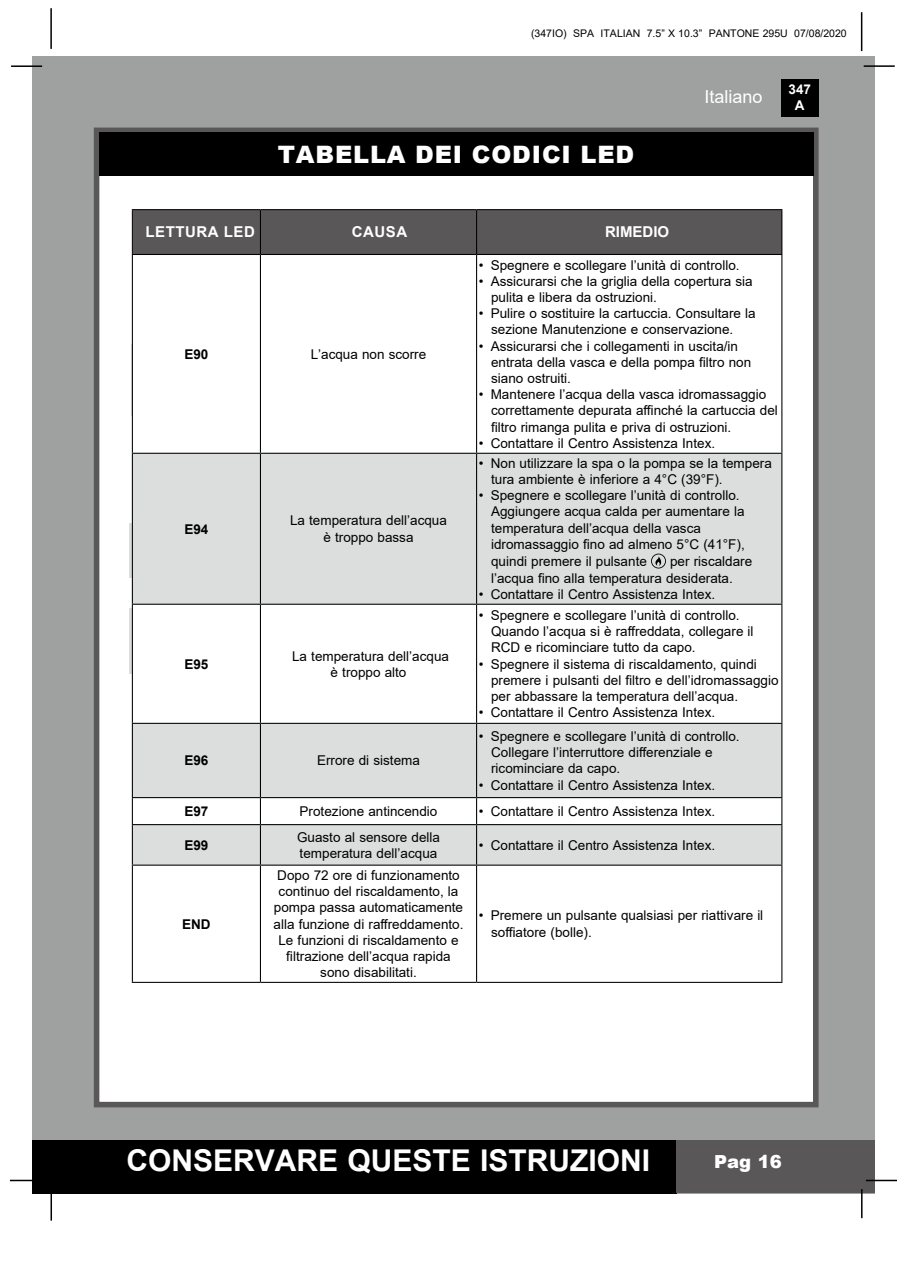
<style>
.page{position:relative;width:897px;height:1264px;background:#fff}
.page>*{position:absolute;margin:0;border:0;box-sizing:border-box;transform-origin:0 0}
.t1{font:700 30px "Arial";color:#fff}
.t2{font:900 24px "Arial";color:#fff}
.t3{font:18px "Arial";color:#fff}
.t4{font:900 18px "Arial";color:#fff}
.t5{font:700 15px "Arial";color:#fff}
.t6{font:13.5px/16.2px "Arial";color:#000}
.t7{font:700 13.5px "Arial";color:#000}
.t8{font:700 13.5px/16.2px "Arial";color:#fff;text-align:center}
.t9{font:10.5px "Arial";color:#000}
</style>
<div class="page">
<div style="left:33px;top:56px;width:842px;height:1137px;background:#9fa0a0"></div>
<div style="left:780px;top:79px;width:38px;height:38px;background:#000"></div>
<hr style="left:863px;top:65px;width:31px;height:2px;background:#000">
<hr style="left:50px;top:8px;width:2px;height:41px;background:#000">
<hr style="left:860px;top:12px;width:2px;height:39px;background:#000">
<div style="left:33px;top:1140px;width:644px;height:53px;background:#000"></div>
<div style="left:676px;top:1140px;width:199px;height:53px;background:#595757"></div>
<hr style="left:865px;top:1179px;width:31px;height:2px;background:#000">
<hr style="left:860px;top:1189px;width:2px;height:29px;background:#000">
<hr style="left:50px;top:1190px;width:2px;height:30px;background:#000">
<hr style="left:10px;top:1179px;width:31px;height:2px;background:#000">
<hr style="left:11px;top:65px;width:31px;height:2px;background:#000">
<div style="left:94px;top:128px;width:724px;height:979px;background:#fff;border:6px solid #595757"></div>
<div style="left:99px;top:132px;width:714px;height:44px;background:#000"></div>
<div style="left:133px;top:210px;width:648px;height:45px;background:#595757"></div>
<svg style="left:133px;top:255px;width:648px;height:727px"></svg>
<svg style="left:133px;top:454px;width:648px;height:410px;fill:#dcdddd"></svg>
<hr style="left:132px;top:209px;width:128px;height:1px;background:#000">
<hr style="left:132px;top:210px;width:1px;height:44px;background:#000">
<hr style="left:260px;top:209px;width:216px;height:1px;background:#000">
<hr style="left:260px;top:210px;width:1px;height:44px;background:#000">
<hr style="left:476px;top:209px;width:306px;height:1px;background:#000">
<hr style="left:476px;top:210px;width:1px;height:44px;background:#000">
<hr style="left:781px;top:210px;width:1px;height:44px;background:#000">
<hr style="left:132px;top:254px;width:128px;height:1px;background:#000">
<hr style="left:132px;top:255px;width:1px;height:198px;background:#000">
<hr style="left:260px;top:254px;width:216px;height:1px;background:#000">
<hr style="left:260px;top:255px;width:1px;height:198px;background:#000">
<hr style="left:476px;top:254px;width:306px;height:1px;background:#000">
<hr style="left:476px;top:255px;width:1px;height:198px;background:#000">
<hr style="left:781px;top:255px;width:1px;height:198px;background:#000">
<hr style="left:132px;top:453px;width:128px;height:1px;background:#000">
<hr style="left:132px;top:454px;width:1px;height:150px;background:#000">
<hr style="left:260px;top:453px;width:216px;height:1px;background:#000">
<hr style="left:260px;top:454px;width:1px;height:150px;background:#000">
<hr style="left:476px;top:453px;width:306px;height:1px;background:#000">
<hr style="left:476px;top:454px;width:1px;height:150px;background:#000">
<hr style="left:781px;top:454px;width:1px;height:150px;background:#000">
<hr style="left:132px;top:604px;width:128px;height:1px;background:#000">
<hr style="left:132px;top:605px;width:1px;height:118px;background:#000">
<hr style="left:260px;top:604px;width:216px;height:1px;background:#000">
<hr style="left:260px;top:605px;width:1px;height:118px;background:#000">
<hr style="left:476px;top:604px;width:306px;height:1px;background:#000">
<hr style="left:476px;top:605px;width:1px;height:118px;background:#000">
<hr style="left:781px;top:605px;width:1px;height:118px;background:#000">
<hr style="left:132px;top:723px;width:128px;height:1px;background:#000">
<hr style="left:132px;top:724px;width:1px;height:73px;background:#000">
<hr style="left:260px;top:723px;width:216px;height:1px;background:#000">
<hr style="left:260px;top:724px;width:1px;height:73px;background:#000">
<hr style="left:476px;top:723px;width:306px;height:1px;background:#000">
<hr style="left:476px;top:724px;width:1px;height:73px;background:#000">
<hr style="left:781px;top:724px;width:1px;height:73px;background:#000">
<hr style="left:132px;top:797px;width:128px;height:1px;background:#000">
<svg style="left:132px;top:798px;width:1px;height:26px"></svg>
<hr style="left:260px;top:797px;width:216px;height:1px;background:#000">
<svg style="left:260px;top:798px;width:1px;height:26px"></svg>
<hr style="left:476px;top:797px;width:306px;height:1px;background:#000">
<svg style="left:476px;top:798px;width:1px;height:26px"></svg>
<svg style="left:781px;top:798px;width:1px;height:26px"></svg>
<hr style="left:132px;top:824px;width:128px;height:1px;background:#000">
<hr style="left:132px;top:825px;width:1px;height:39px;background:#000">
<hr style="left:260px;top:824px;width:216px;height:1px;background:#000">
<hr style="left:260px;top:825px;width:1px;height:39px;background:#000">
<hr style="left:476px;top:824px;width:306px;height:1px;background:#000">
<hr style="left:476px;top:825px;width:1px;height:39px;background:#000">
<hr style="left:781px;top:825px;width:1px;height:39px;background:#000">
<hr style="left:132px;top:864px;width:128px;height:1px;background:#000">
<hr style="left:132px;top:865px;width:1px;height:117px;background:#000">
<hr style="left:260px;top:864px;width:216px;height:1px;background:#000">
<hr style="left:260px;top:865px;width:1px;height:117px;background:#000">
<hr style="left:476px;top:864px;width:306px;height:1px;background:#000">
<hr style="left:476px;top:865px;width:1px;height:117px;background:#000">
<hr style="left:781px;top:865px;width:1px;height:117px;background:#000">
<hr style="left:132px;top:982px;width:128px;height:1px;background:#000">
<hr style="left:260px;top:982px;width:216px;height:1px;background:#000">
<hr style="left:476px;top:982px;width:306px;height:1px;background:#000">
<svg style="left:651px;top:553px;width:15px;height:15px"></svg>
<p class="t9" style="left:531px;top:26px;width:317px">(347IO) SPA ITALIAN 7.5” X 10.3” PANTONE 295U 07/08/2020</p>
<h2 class="t2" style="left:278px;top:137px;width:38px">TABELLA</h2>
<h2 class="t2" style="left:415px;top:137px;width:16px">DEI</h2>
<h2 class="t2" style="left:472px;top:137px;width:17px">CODICI</h2>
<h2 class="t2" style="left:580px;top:137px;width:55px">LED</h2>
<h3 class="t3" style="left:704px;top:84px;width:60px">Italiano</h3>
<p class="t8" style="left:788px;top:81px;width:24px">347<br>A</p>
<p class="t5" style="left:145px;top:221px;width:22px">LETTURA</p>
<p class="t5" style="left:224px;top:221px;width:33px">LED</p>
<p class="t5" style="left:352px;top:221px;width:24px">CAUSA</p>
<p class="t5" style="left:605px;top:221px;width:66px">RIMEDIO</p>
<p class="t7" style="left:184px;top:344px;width:26px">E90</p>
<p class="t6" style="left:310px;top:346px;width:117px">L’acqua non scorre</p>
<p class="t7" style="left:184px;top:519px;width:26px">E94</p>
<p class="t6" style="left:290px;top:512px;width:158px;text-align:center">La temperatura dell’acqua è troppo bassa</p>
<p class="t7" style="left:184px;top:654px;width:26px">E95</p>
<p class="t6" style="left:292px;top:647px;width:158px;text-align:center">La temperatura dell’acqua è troppo alto</p>
<p class="t7" style="left:184px;top:751px;width:26px">E96</p>
<p class="t6" style="left:317px;top:752px;width:104px">Errore di sistema</p>
<p class="t6" style="left:478px;top:257px;width:262px">• Spegnere e scollegare l’unità di controllo.</p>
<p class="t6" style="left:491px;top:273px;width:263px;text-indent:-12px">• Assicurarsi che la griglia della copertura sia pulita e libera da ostruzioni.</p>
<p class="t6" style="left:491px;top:305px;width:266px;text-indent:-12px">• Pulire o sostituire la cartuccia. Consultare la sezione Manutenzione e conservazione.</p>
<p class="t6" style="left:491px;top:338px;width:262px;text-indent:-12px">• Assicurarsi che i collegamenti in uscita/in entrata della vasca e della pompa filtro non siano ostruiti.</p>
<p class="t6" style="left:491px;top:386px;width:288px;text-indent:-12px">• Mantenere l’acqua della vasca idromassaggio correttamente depurata affinché la cartuccia del filtro rimanga pulita e priva di ostruzioni.</p>
<p class="t6" style="left:478px;top:435px;width:238px">• Contattare il Centro Assistenza Intex.</p>
<p class="t6" style="left:491px;top:455px;width:282px;text-indent:-12px">• Non utilizzare la spa o la pompa se la tempera tura ambiente è inferiore a 4°C (39°F).</p>
<p class="t6" style="left:491px;top:487px;width:255px;text-indent:-12px">• Spegnere e scollegare l’unità di controllo.<br>Aggiungere acqua calda per aumentare la temperatura dell’acqua della vasca idromassaggio fino ad almeno 5°C (41°F), quindi premere il pulsante</p>
<p class="t6" style="left:491px;top:552px;width:263px;line-height:17.2px;text-indent:179px">per riscaldare l’acqua fino alla temperatura desiderata.</p>
<p class="t6" style="left:478px;top:586px;width:238px">• Contattare il Centro Assistenza Intex.</p>
<p class="t6" style="left:491px;top:607px;width:264px;text-indent:-12px">• Spegnere e scollegare l’unità di controllo.<br>Quando l’acqua si è raffreddata, collegare il<br>RCD e ricominciare tutto da capo.</p>
<p class="t6" style="left:491px;top:655px;width:289px;text-indent:-12px">• Spegnere il sistema di riscaldamento, quindi premere i pulsanti del filtro e dell’idromassaggio per abbassare la temperatura dell’acqua.</p>
<p class="t6" style="left:478px;top:704px;width:238px">• Contattare il Centro Assistenza Intex.</p>
<p class="t6" style="left:491px;top:728px;width:250px;text-indent:-12px">• Spegnere e scollegare l’unità di controllo.<br>Collegare l’interruttore differenziale e ricominciare da capo.</p>
<p class="t6" style="left:478px;top:776px;width:238px">• Contattare il Centro Assistenza Intex.</p>
<p class="t7" style="left:184px;top:801px;width:26px">E97</p>
<p class="t6" style="left:299px;top:803px;width:139px">Protezione antincendio</p>
<p class="t6" style="left:478px;top:803px;width:238px">• Contattare il Centro Assistenza Intex.</p>
<p class="t7" style="left:184px;top:835px;width:26px">E99</p>
<p class="t6" style="left:297px;top:828px;width:144px">Guasto al sensore della temperatura dell’acqua</p>
<p class="t6" style="left:478px;top:837px;width:238px">• Contattare il Centro Assistenza Intex.</p>
<p class="t7" style="left:182px;top:914px;width:30px">END</p>
<p class="t6" style="left:273px;top:867px;width:191px;text-align:center">Dopo 72 ore di funzionamento continuo del riscaldamento, la pompa passa automaticamente alla funzione di raffreddamento.<br>Le funzioni di riscaldamento e filtrazione dell’acqua rapida sono disabilitati.</p>
<p class="t6" style="left:491px;top:907px;width:274px;text-indent:-12px">• Premere un pulsante qualsiasi per riattivare il soffiatore (bolle).</p>
<h1 class="t1" style="left:126px;top:1139px;width:525px">CONSERVARE QUESTE ISTRUZIONI</h1>
<h3 class="t4" style="left:714px;top:1148px;width:69px">PAG 16</h3>
</div>
